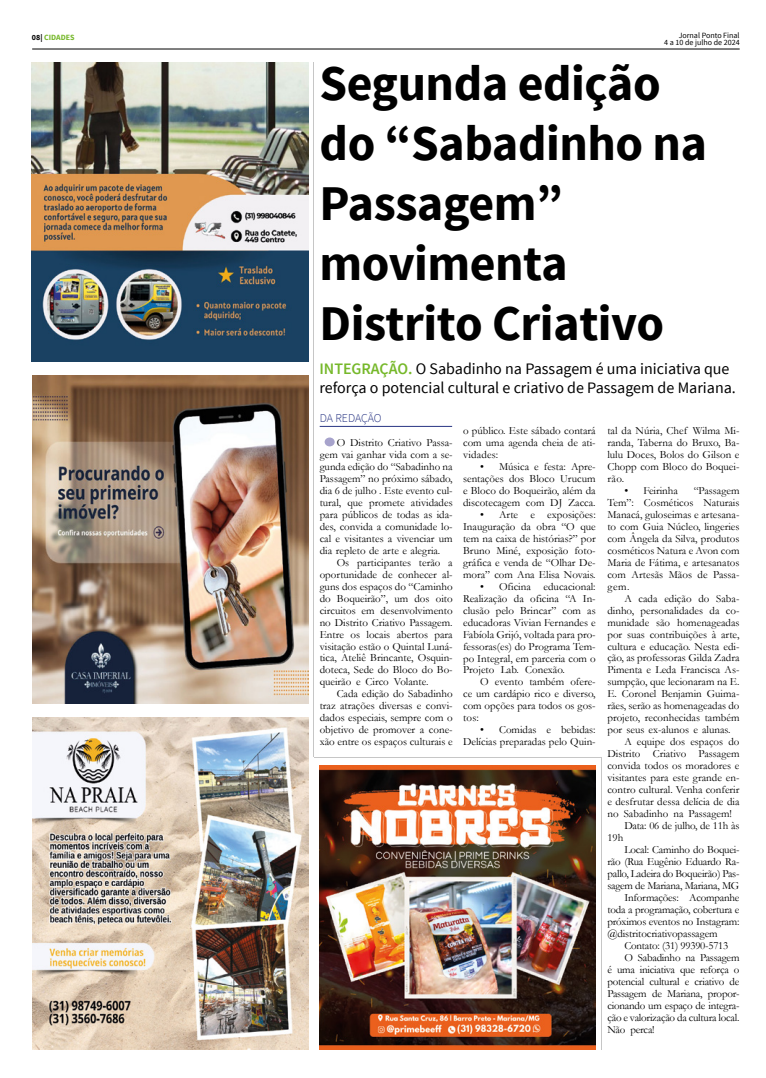
<style>
.page{position:relative;width:766px;height:1078px;background:#fff}
.page>*{position:absolute;margin:0;border:0;box-sizing:border-box;transform-origin:0 0}
.t1{font:700 49.9px/59.9px "Source Sans Pro";letter-spacing:-.01em;color:#000}
.t2{font:16px/19.2px "Source Sans Pro";color:#000}
.t3{font:300 12px "Source Sans Pro";letter-spacing:-.01em;color:#283583}
.t4{font:11px/12px "Garamond";color:#000;text-align:justify}
.t5{font:11px "Garamond";letter-spacing:-.02em;color:#000}
.t6{font:8px/8px "Source Sans Pro";color:#000;text-align:right}
.t7{font:700 8px "Source Sans Pro";color:#76b82a}
.s1{color:#000}
.s2{font-weight:600;color:#76b82a}
</style>
<div class="page">
<hr style="left:32px;top:49px;width:707px;height:1px;background:#000">
<hr style="left:314px;top:62px;width:1px;height:695px;background:#c6c6c6">
<img style="left:32px;top:717px;width:276px;height:332px">
<img style="left:32px;top:375px;width:276px;height:328px">
<img style="left:32px;top:63px;width:276px;height:299px">
<img style="left:319px;top:765px;width:276px;height:284px">
<hr style="left:314px;top:757px;width:287px;height:1px;background:#c6c6c6">
<hr style="left:601px;top:757px;width:1px;height:292px;background:#c6c6c6">
<hr style="left:319px;top:426px;width:133px;height:1px;background:#283583">
<div style="left:324px;top:437px;width:10px;height:9px;background:#a7a3cc;border-radius:50%"></div>
<p class="t7" style="left:32px;top:32px;width:44px"><span class="s1">08|</span> CIDADES</p>
<p class="t6" style="left:664px;top:31px;width:77px">Jornal Ponto Final<br>4 a 10 de julho de 2024</p>
<h1 class="t1" style="left:319px;top:56px;width:389px">Segunda edição do “Sabadinho na<br>Passagem” movimenta<br>Distrito Criativo</h1>
<h2 class="t2" style="left:319px;top:359px;width:418px"><span class="s2">INTEGRAÇÃO.</span> O Sabadinho na Passagem é uma iniciativa que reforça o potencial cultural e criativo de Passagem de Mariana.</h2>
<p class="t3" style="left:319px;top:410px;width:63px">DA REDAÇÃO</p>
<p class="t4" style="left:319px;top:436px;width:134px;text-indent:17px">O Distrito Criativo Passa&shy;gem vai ganhar vida com a se&shy;gunda edição do “Sabadinho na Passagem” no próximo sábado, dia 6 de julho . Este evento cul&shy;tural, que promete atividades para públicos de todas as ida&shy;des, convida a comunidade lo&shy;cal e visitantes a vivenciar um dia repleto de arte e alegria.</p>
<p class="t4" style="left:319px;top:555px;width:134px;text-indent:17px">Os participantes terão a oportunidade de conhecer al&shy;guns dos espaços do “Caminho do Boqueirão”, um dos oito circuitos em desenvolvimento no Distrito Criativo Passagem.<br>Entre os locais abertos para visitação estão o Quintal Luná&shy;tica, Ateliê Brincante, Osquin&shy;doteca, Sede do Bloco do Bo&shy;queirão e Circo Volante.</p>
<p class="t4" style="left:319px;top:687px;width:134px;text-indent:17px">Cada edição do Sabadinho traz atrações diversas e convi&shy;dados especiais, sempre com o objetivo de promover a cone&shy;xão entre os espaços culturais e</p>
<p class="t4" style="left:607px;top:424px;width:133px">tal da Núria, Chef Wilma Mi&shy;randa, Taberna do Bruxo, Ba&shy;lulu Doces, Bolos do Gilson e Chopp com Bloco do Boquei&shy;rão.</p>
<p class="t4" style="left:624px;top:484px;width:55px">• Feirinha</p>
<p class="t4" style="left:463px;top:424px;width:134px">o público. Este sábado contará com uma agenda cheia de ati&shy;vidades:</p>
<p class="t4" style="left:463px;top:460px;width:134px;text-indent:17px">• Música e festa: Apre&shy;sentações dos Bloco Urucum e Bloco do Boqueirão, além da discotecagem com DJ Zacca.</p>
<p class="t4" style="left:463px;top:508px;width:134px;text-indent:17px">• Arte e exposições:<br>Inauguração da obra “O que tem na caixa de histórias?” por Bruno Miné, exposição foto&shy;gráfica e venda de “Olhar De&shy;mora” com Ana Elisa Novais.</p>
<p class="t4" style="left:463px;top:579px;width:134px;text-indent:17px">• Oficina educacional:<br>Realização da oficina “A In&shy;clusão pelo Brincar” com as educadoras Vivian Fernandes e Fabíola Grijó, voltada para pro&shy;fessoras(es) do Programa Tem&shy;po Integral, em parceria com o Projeto Lab. Conexão.</p>
<p class="t4" style="left:463px;top:675px;width:134px;text-indent:17px">O evento também ofere&shy;ce um cardápio rico e diverso, com opções para todos os gos&shy;tos:</p>
<p class="t4" style="left:463px;top:723px;width:134px;text-align:right">• Comidas e bebidas:<br>Delícias preparadas pelo Quin-</p>
<p class="t4" style="left:607px;top:484px;width:133px;text-indent:86px">“Passagem Tem”: Cosméticos Naturais Manacá, guloseimas e artesana&shy;to com Guia Núcleo, lingeries com Ângela da Silva, produtos cosméticos Natura e Avon com Maria de Fátima, e artesanatos com Artesãs Mãos de Passa&shy;gem.</p>
<p class="t4" style="left:624px;top:591px;width:116px">A cada edição do Saba-</p>
<p class="t4" style="left:607px;top:603px;width:133px">dinho, personalidades da co-</p>
<p class="t4" style="left:607px;top:615px;width:133px">munidade são homenageadas</p>
<p class="t4" style="left:607px;top:627px;width:133px">por suas contribuições à arte,</p>
<p class="t4" style="left:607px;top:639px;width:133px">cultura e educação. Nesta edi-</p>
<p class="t4" style="left:607px;top:651px;width:133px">ção, as professoras Gilda Zadra</p>
<p class="t4" style="left:607px;top:663px;width:133px">Pimenta e Leda Francisca As-</p>
<p class="t4" style="left:607px;top:675px;width:133px">sumpção, que lecionaram na E.</p>
<p class="t4" style="left:607px;top:687px;width:133px">E. Coronel Benjamin Guima-</p>
<p class="t4" style="left:607px;top:699px;width:133px">rães, serão as homenageadas do</p>
<p class="t4" style="left:607px;top:711px;width:133px">projeto, reconhecidas também</p>
<p class="t4" style="left:607px;top:723px;width:124px">por seus ex-alunos e alunas.</p>
<p class="t4" style="left:624px;top:735px;width:116px">A equipe dos espaços do</p>
<p class="t4" style="left:607px;top:747px;width:133px">Distrito Criativo Passagem</p>
<p class="t4" style="left:607px;top:759px;width:133px">convida todos os moradores e</p>
<p class="t4" style="left:607px;top:771px;width:133px">visitantes para este grande en-</p>
<p class="t4" style="left:607px;top:783px;width:133px">contro cultural. Venha conferir</p>
<p class="t4" style="left:607px;top:795px;width:133px">e desfrutar dessa delícia de dia</p>
<p class="t4" style="left:607px;top:807px;width:126px">no Sabadinho na Passagem!</p>
<p class="t5" style="left:624px;top:818px;width:117px">Data: 06 de julho, de 11h às</p>
<p class="t4" style="left:607px;top:831px;width:17px">19h</p>
<p class="t5" style="left:624px;top:842px;width:116px">Local: Caminho do Boquei-</p>
<p class="t5" style="left:607px;top:854px;width:133px">rão (Rua Eugênio Eduardo Ra-</p>
<p class="t5" style="left:607px;top:866px;width:133px">pallo, Ladeira do Boqueirão) Pas-</p>
<p class="t5" style="left:607px;top:878px;width:133px">sagem de Mariana, Mariana, MG</p>
<p class="t5" style="left:624px;top:890px;width:116px">Informações: Acompanhe</p>
<p class="t5" style="left:607px;top:902px;width:133px">toda a programação, cobertura e</p>
<p class="t5" style="left:607px;top:914px;width:133px">próximos eventos no Instagram:</p>
<p class="t4" style="left:607px;top:927px;width:112px">@distritocriativopassagem</p>
<p class="t5" style="left:624px;top:937px;width:105px">Contato: (31) 99390-5713</p>
<p class="t5" style="left:624px;top:949px;width:116px">O Sabadinho na Passagem</p>
<p class="t5" style="left:607px;top:961px;width:133px">é uma iniciativa que reforça o</p>
<p class="t5" style="left:607px;top:973px;width:133px">potencial cultural e criativo de</p>
<p class="t5" style="left:607px;top:985px;width:133px">Passagem de Mariana, propor-</p>
<p class="t5" style="left:607px;top:997px;width:133px">cionando um espaço de integra-</p>
<p class="t5" style="left:607px;top:1009px;width:133px">ção e valorização da cultura local.</p>
<p class="t5" style="left:607px;top:1021px;width:49px">Não perca!</p>
</div>
